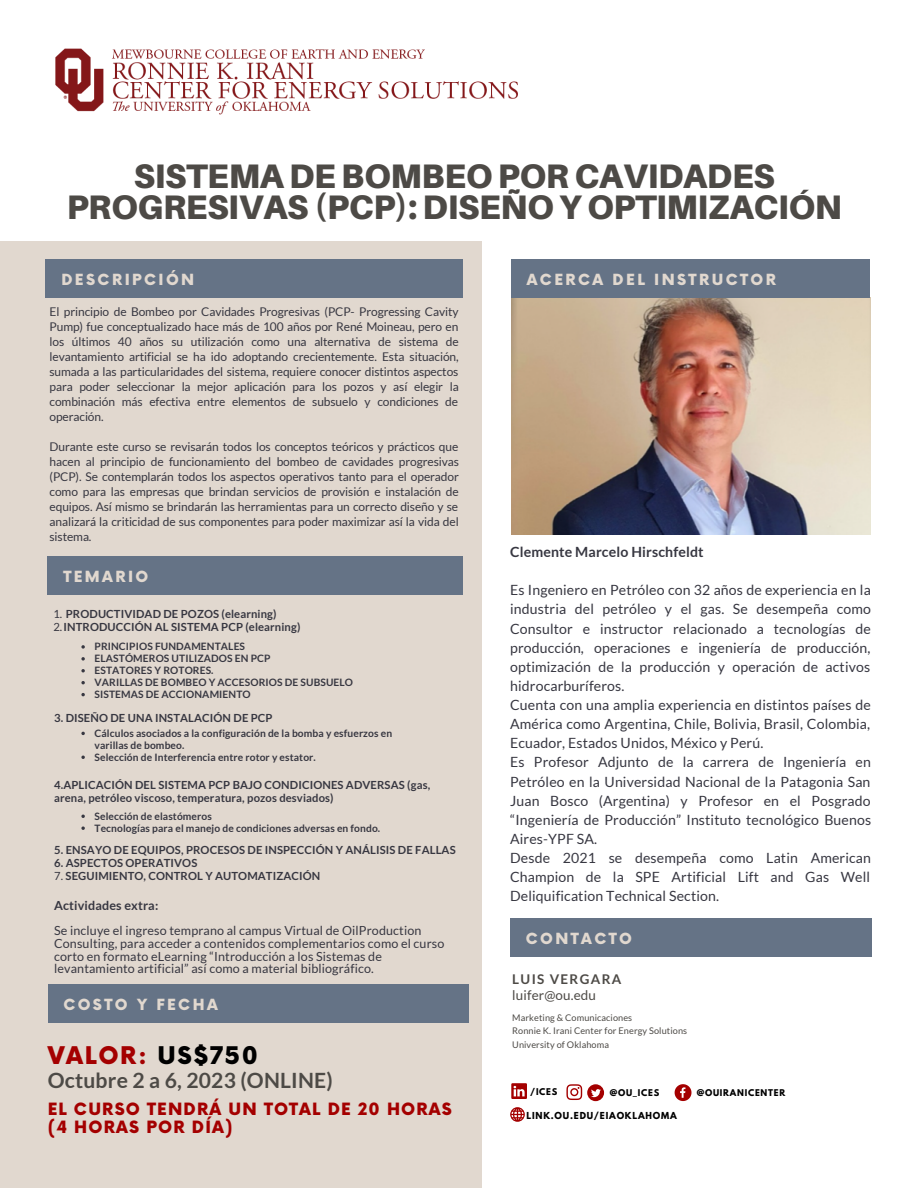
<style>
.page{position:relative;width:918px;height:1188px;background:#fff}
.page>*{position:absolute;margin:0;border:0;box-sizing:border-box;transform-origin:0 0}
.t1{font:900 34.05px/30.8px "Aileron";letter-spacing:-.01em;color:#4d4a46;text-align:center}
.t2{font:900 23.7px "Now";letter-spacing:.07em;color:#a40000}
.t3{font:700 21.15px "Lato";letter-spacing:.01em;color:#4d4a46}
.t4{font:900 16.5px/18px "Now";letter-spacing:.07em;color:#a40000}
.t5{font:900 15px "Now";letter-spacing:.16em;color:#e1d8cf}
.t6{font:14.1px/19.2px "Lato";letter-spacing:.01em;color:#373741;text-align:justify}
.t7{font:700 14.1px "Lato";letter-spacing:.01em;color:#373741}
.t8{font:13.5px "Lato";letter-spacing:.01em;color:#4d4a46}
.t9{font:700 13.5px "Lato";letter-spacing:.1em;color:#4d4a46}
.t10{font:12.6px/12.6px "Lato";letter-spacing:.01em;color:#373741}
.t11{font:700 12.6px "Lato";letter-spacing:.01em;color:#373741}
.t12{font:12px/15px "Lato";letter-spacing:-.01em;color:#373741;text-align:justify}
.t13{font:700 11.25px/13px "Lato";letter-spacing:.01em;color:#373741}
.t14{font:700 10.2px/12px "Lato";letter-spacing:.01em;color:#373741}
.t15{font:9.15px "Lato";letter-spacing:.01em;color:#4d4a46}
.t16{font:700 8.55px "League Spartan";letter-spacing:.09em;color:#000}
.t17{font:700 8.25px "League Spartan";letter-spacing:.09em;color:#000}
.s1{font-weight:400}
.s2{color:#000}
</style>
<div class="page">
<div style="left:0;top:241px;width:482px;height:947px;background:#e1d8cf"></div>
<img style="left:56px;top:48px;width:462px;height:67px">
<img style="left:511px;top:298px;width:359px;height:237px">
<svg style="left:510px;top:1107px;width:15px;height:15px"></svg>
<svg style="left:511px;top:1083px;width:16px;height:16px"></svg>
<svg style="left:566px;top:1084px;width:38px;height:17px"></svg>
<svg style="left:675px;top:1084px;width:16px;height:17px"></svg>
<div style="left:48px;top:984px;width:420px;height:39px;background:#657386"></div>
<div style="left:510px;top:918px;width:361px;height:38px;background:#657386"></div>
<div style="left:48px;top:556px;width:415px;height:39px;background:#657386"></div>
<div style="left:46px;top:259px;width:417px;height:39px;background:#657386"></div>
<div style="left:511px;top:259px;width:359px;height:39px;background:#657386"></div>
<svg style="left:81px;top:645px;width:4px;height:4px"></svg>
<svg style="left:81px;top:657px;width:4px;height:4px"></svg>
<svg style="left:81px;top:669px;width:4px;height:3px"></svg>
<svg style="left:81px;top:681px;width:4px;height:3px"></svg>
<svg style="left:81px;top:693px;width:4px;height:3px"></svg>
<svg style="left:81px;top:732px;width:4px;height:3px"></svg>
<svg style="left:81px;top:756px;width:4px;height:3px"></svg>
<svg style="left:81px;top:815px;width:4px;height:3px"></svg>
<svg style="left:81px;top:826px;width:4px;height:4px"></svg>
<p class="t1" style="left:67px;top:160px;width:777px">SISTEMA DE BOMBEO POR CAVIDADES<br>PROGRESIVAS (PCP): DISEÑO Y OPTIMIZACIÓN</p>
<p class="t5" style="left:61px;top:271px;width:134px">DESCRIPCIÓN</p>
<p class="t5" style="left:527px;top:271px;width:251px">ACERCA DEL INSTRUCTOR</p>
<p class="t12" style="left:50px;top:304px;width:411px">El principio de Bombeo por Cavidades Progresivas (PCP- Progressing Cavity Pump) fue conceptualizado hace más de 100 años por René Moineau, pero en los últimos 40 años su utilización como una alternativa de sistema de levantamiento artificial se ha ido adoptando crecientemente. Esta situación, sumada a las particularidades del sistema, requiere conocer distintos aspectos para poder seleccionar la mejor aplicación para los pozos y así elegir la combinación más efectiva entre elementos de subsuelo y condiciones de operación.</p>
<p class="t12" style="left:50px;top:439px;width:411px">Durante este curso se revisarán todos los conceptos teóricos y prácticos que hacen al principio de funcionamiento del bombeo de cavidades progresivas (PCP). Se contemplarán todos los aspectos operativos tanto para el operador como para las empresas que brindan servicios de provisión e instalación de equipos. Así mismo se brindarán las herramientas para un correcto diseño y se analizará la criticidad de sus componentes para poder maximizar así la vida del sistema.</p>
<p class="t5" style="left:63px;top:568px;width:86px">TEMARIO</p>
<p class="t13" style="left:53px;top:607px;width:225px"><span class="s1">1.</span> PRODUCTIVIDAD DE POZOS (elearning)</p>
<p class="t13" style="left:53px;top:620px;width:249px"><span class="s1">2.</span>INTRODUCCIÓN AL SISTEMA PCP (elearning)</p>
<p class="t14" style="left:95px;top:640px;width:152px">PRINCIPIOS FUNDAMENTALES</p>
<p class="t14" style="left:95px;top:652px;width:178px">ELASTÓMEROS UTILIZADOS EN PCP</p>
<p class="t14" style="left:95px;top:664px;width:121px">ESTATORES Y ROTORES.</p>
<p class="t14" style="left:95px;top:676px;width:260px">VARILLAS DE BOMBEO Y ACCESORIOS DE SUBSUELO</p>
<p class="t14" style="left:95px;top:688px;width:158px">SISTEMAS DE ACCIONAMIENTO</p>
<p class="t14" style="left:95px;top:727px;width:299px">Cálculos asociados a la configuración de la bomba y esfuerzos en varillas de bombeo.</p>
<p class="t14" style="left:95px;top:751px;width:223px">Selección de Interferencia entre rotor y estator.</p>
<p class="t13" style="left:54px;top:711px;width:220px">3. DISEÑO DE UNA INSTALACIÓN DE PCP</p>
<p class="t13" style="left:54px;top:778px;width:378px">4.APLICACIÓN DEL SISTEMA PCP BAJO CONDICIONES ADVERSAS (gas, arena, petróleo viscoso, temperatura, pozos desviados)</p>
<p class="t13" style="left:54px;top:843px;width:403px">5. ENSAYO DE EQUIPOS, PROCESOS DE INSPECCIÓN Y ANÁLISIS DE FALLAS</p>
<p class="t13" style="left:54px;top:856px;width:145px">6. ASPECTOS OPERATIVOS</p>
<p class="t13" style="left:54px;top:869px;width:268px"><span class="s1">7.</span> SEGUIMIENTO, CONTROL Y AUTOMATIZACIÓN</p>
<p class="t14" style="left:95px;top:810px;width:119px">Selección de elastómeros</p>
<p class="t14" style="left:95px;top:822px;width:287px">Tecnologías para el manejo de condiciones adversas en fondo.</p>
<p class="t11" style="left:54px;top:898px;width:106px">Actividades extra:</p>
<p class="t10" style="left:54px;top:924px;width:392px">Se incluye el ingreso temprano al campus Virtual de OilProduction Consulting, para acceder a contenidos complementarios como el curso corto en formato eLearning “Introducción a los Sistemas de levantamiento artificial” así como a material bibliográfico.</p>
<p class="t5" style="left:63px;top:996px;width:156px">COSTO Y FECHA</p>
<p class="t2" style="left:48px;top:1042px;width:212px">VALOR: <span class="s2">US$750</span></p>
<p class="t4" style="left:48px;top:1101px;width:406px">EL CURSO TENDRÁ UN TOTAL DE 20 HORAS (4 HORAS POR DÍA)</p>
<p class="t3" style="left:48px;top:1067px;width:287px">Octubre 2 a 6, 2023 (ONLINE)</p>
<p class="t7" style="left:510px;top:543px;width:195px">Clemente Marcelo Hirschfeldt</p>
<p class="t6" style="left:510px;top:580px;width:362px">Es Ingeniero en Petróleo con 32 años de experiencia en la industria del petróleo y el gas. Se desempeña como Consultor e instructor relacionado a tecnologías de producción, operaciones e ingeniería de producción, optimización de la producción y operación de activos hidrocarburíferos.</p>
<p class="t6" style="left:510px;top:695px;width:362px">Cuenta con una amplia experiencia en distintos países de América como Argentina, Chile, Bolivia, Brasil, Colombia, Ecuador, Estados Unidos, México y Perú.</p>
<p class="t6" style="left:510px;top:752px;width:362px">Es Profesor Adjunto de la carrera de Ingeniería en Petróleo en la Universidad Nacional de la Patagonia San Juan Bosco (Argentina) y Profesor en el Posgrado “Ingeniería de Producción” Instituto tecnológico Buenos Aires-YPF SA.</p>
<p class="t6" style="left:510px;top:848px;width:362px">Desde 2021 se desempeña como Latin American Champion de la SPE Artificial Lift and Gas Well Deliquification Technical Section.</p>
<p class="t5" style="left:526px;top:930px;width:108px">CONTACTO</p>
<p class="t9" style="left:512px;top:971px;width:111px">LUIS VERGARA</p>
<p class="t8" style="left:512px;top:987px;width:85px">luifer@ou.edu</p>
<p class="t15" style="left:512px;top:1012px;width:121px">Marketing &amp; Comunicaciones</p>
<p class="t15" style="left:512px;top:1025px;width:176px">Ronnie K. Irani Center for Energy Solutions</p>
<p class="t15" style="left:512px;top:1039px;width:98px">University of Oklahoma</p>
<p class="t17" style="left:530px;top:1088px;width:29px">/ICES</p>
<p class="t17" style="left:610px;top:1088px;width:51px">@OU_ICES</p>
<p class="t17" style="left:697px;top:1089px;width:90px">@OUIRANICENTER</p>
<p class="t16" style="left:526px;top:1112px;width:152px">LINK.OU.EDU/EIAOKLAHOMA</p>
</div>
